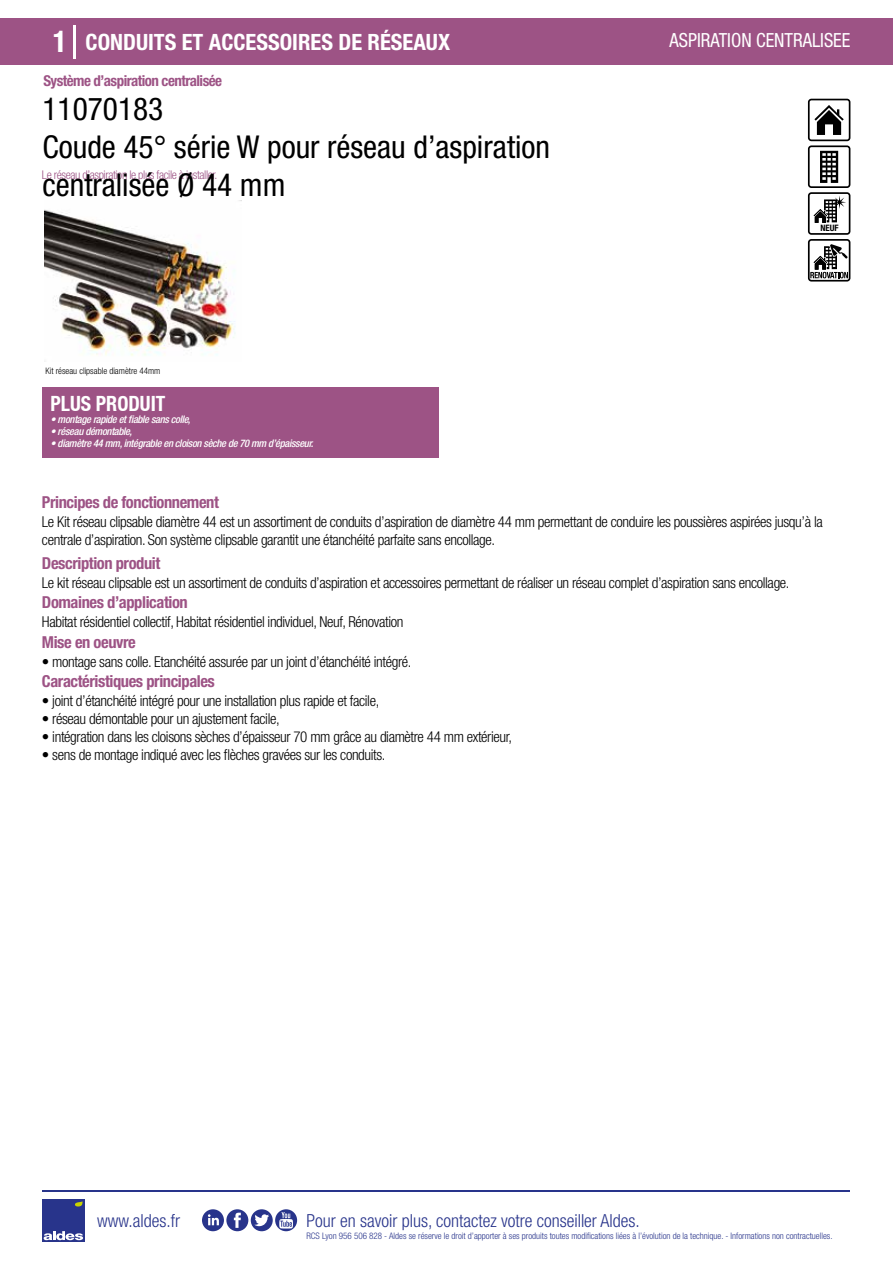
<style>
.page{position:relative;width:893px;height:1263px;background:#fff}
.page>*{position:absolute;margin:0;border:0;box-sizing:border-box;transform-origin:0 0}
.t1{font:condensed 31.5px/37.8px "Helvetica Neue LT Std";color:#000}
.t2{font:700 condensed 22.5px "Helvetica Neue LT Std";color:#fff}
.t3{font:700 condensed 21px "Helvetica Neue";color:#fff;scale:.95 1}
.t4{font:condensed 19.5px "Helvetica Neue LT Std";color:#fff;scale:.95 1}
.t5{font:300 condensed 18px "Helvetica Neue";color:#28348b}
.t6{font:700 condensed 16.5px "Helvetica Neue LT Std";letter-spacing:-.025em;color:#9d5385}
.t7{font:300 condensed 15px/18px "Helvetica Neue LT Std";letter-spacing:-.025em;color:#000}
.t8{font:700 condensed 15px "Helvetica Neue LT Std";letter-spacing:-.035em;color:#9d5385}
.t9{font:300 condensed 12px "Helvetica Neue LT Std";letter-spacing:-.035em;color:#9d5385}
.t10{font:italic 500 condensed 10.5px "Helvetica Neue";letter-spacing:-.03em;color:#fff}
.t11{font:300 condensed 9px "Helvetica Neue";color:#28348b}
.t12{font:300 condensed 9px "Helvetica Neue";color:#000}
.t13{font:700 condensed 8.85px "Helvetica Neue";color:#000}
.s1{font-size:30px}
</style>
<div class="page">
<img style="left:45px;top:200px;width:196px;height:156px">
<div style="left:1px;top:18px;width:892px;height:46px;background:#9d5385"></div>
<svg style="left:808px;top:99px;width:42px;height:183px"></svg>
<div style="left:42px;top:387px;width:396px;height:70px;background:#9d5385"></div>
<hr style="left:74px;top:25px;width:2px;height:33px;background:#fff">
<div style="left:42px;top:1199px;width:42px;height:43px;background:#28348b"></div>
<svg style="left:44px;top:1231px;width:39px;height:9px"></svg>
<svg style="left:75px;top:1201px;width:8px;height:5px"></svg>
<hr style="left:42px;top:1190px;width:808px;height:1px;background:#28348b">
<svg style="left:202px;top:1209px;width:95px;height:22px"></svg>
<h2 class="t2" style="left:53px;top:28px;width:399px"><span class="s1">1</span> CONDUITS ET ACCESSOIRES DE RÉSEAUX</h2>
<h3 class="t4" style="left:670px;top:29px;width:192px">ASPIRATION CENTRALISEE</h3>
<p class="t8" style="left:43px;top:71px;width:180px">Système d’aspiration centralisée</p>
<h1 class="t1" style="left:42px;top:90px;width:509px">11070183<br>Coude 45° série W pour réseau d’aspiration centralisée Ø 44 mm</h1>
<p class="t9" style="left:42px;top:167px;width:177px">Le réseau d’aspiration le plus facile à installer.</p>
<p class="t12" style="left:45px;top:365px;width:117px">Kit réseau clipsable diamètre 44mm</p>
<h3 class="t3" style="left:50px;top:391px;width:122px">PLUS PRODUIT</h3>
<p class="t10" style="left:50px;top:413px;width:141px">• montage rapide et fiable sans colle,</p>
<p class="t10" style="left:50px;top:425px;width:83px">• réseau démontable,</p>
<p class="t10" style="left:50px;top:437px;width:264px">• diamètre 44 mm, intégrable en cloison sèche de 70 mm d’épaisseur.</p>
<p class="t6" style="left:42px;top:492px;width:179px">Principes de fonctionnement</p>
<p class="t13" style="left:820px;top:223px;width:20px">NEUF</p>
<p class="t7" style="left:42px;top:513px;width:782px">Le Kit réseau clipsable diamètre 44 est un assortiment de conduits d’aspiration de diamètre 44 mm permettant de conduire les poussières aspirées jusqu’à la centrale d’aspiration. Son système clipsable garantit une étanchéité parfaite sans encollage.</p>
<p class="t7" style="left:42px;top:573px;width:749px">Le kit réseau clipsable est un assortiment de conduits d’aspiration et accessoires permettant de réaliser un réseau complet d’aspiration sans encollage.</p>
<p class="t7" style="left:42px;top:613px;width:363px">Habitat résidentiel collectif, Habitat résidentiel individuel, Neuf, Rénovation</p>
<p class="t7" style="left:42px;top:652px;width:371px">• montage sans colle. Etanchéité assurée par un joint d’étanchéité intégré.</p>
<p class="t6" style="left:42px;top:553px;width:120px">Description produit</p>
<p class="t6" style="left:42px;top:592px;width:147px">Domaines d’application</p>
<p class="t6" style="left:42px;top:632px;width:95px">Mise en oeuvre</p>
<p class="t6" style="left:42px;top:671px;width:174px">Caractéristiques principales</p>
<p class="t7" style="left:42px;top:692px;width:339px">• joint d’étanchéité intégré pour une installation plus rapide et facile,</p>
<p class="t7" style="left:42px;top:710px;width:239px">• réseau démontable pour un ajustement facile,</p>
<p class="t7" style="left:42px;top:728px;width:472px">• intégration dans les cloisons sèches d’épaisseur 70 mm grâce au diamètre 44 mm extérieur,</p>
<p class="t7" style="left:42px;top:746px;width:345px">• sens de montage indiqué avec les flèches gravées sur les conduits.</p>
<p class="t5" style="left:97px;top:1211px;width:84px">www.aldes.fr</p>
<p class="t5" style="left:306px;top:1211px;width:335px">Pour en savoir plus, contactez votre conseiller Aldes.</p>
<p class="t11" style="left:306px;top:1230px;width:528px">RCS Lyon 956 506 828 - Aldes se réserve le droit d’apporter à ses produits toutes modifications liées à l’évolution de la technique. - Informations non contractuelles.</p>
</div>
